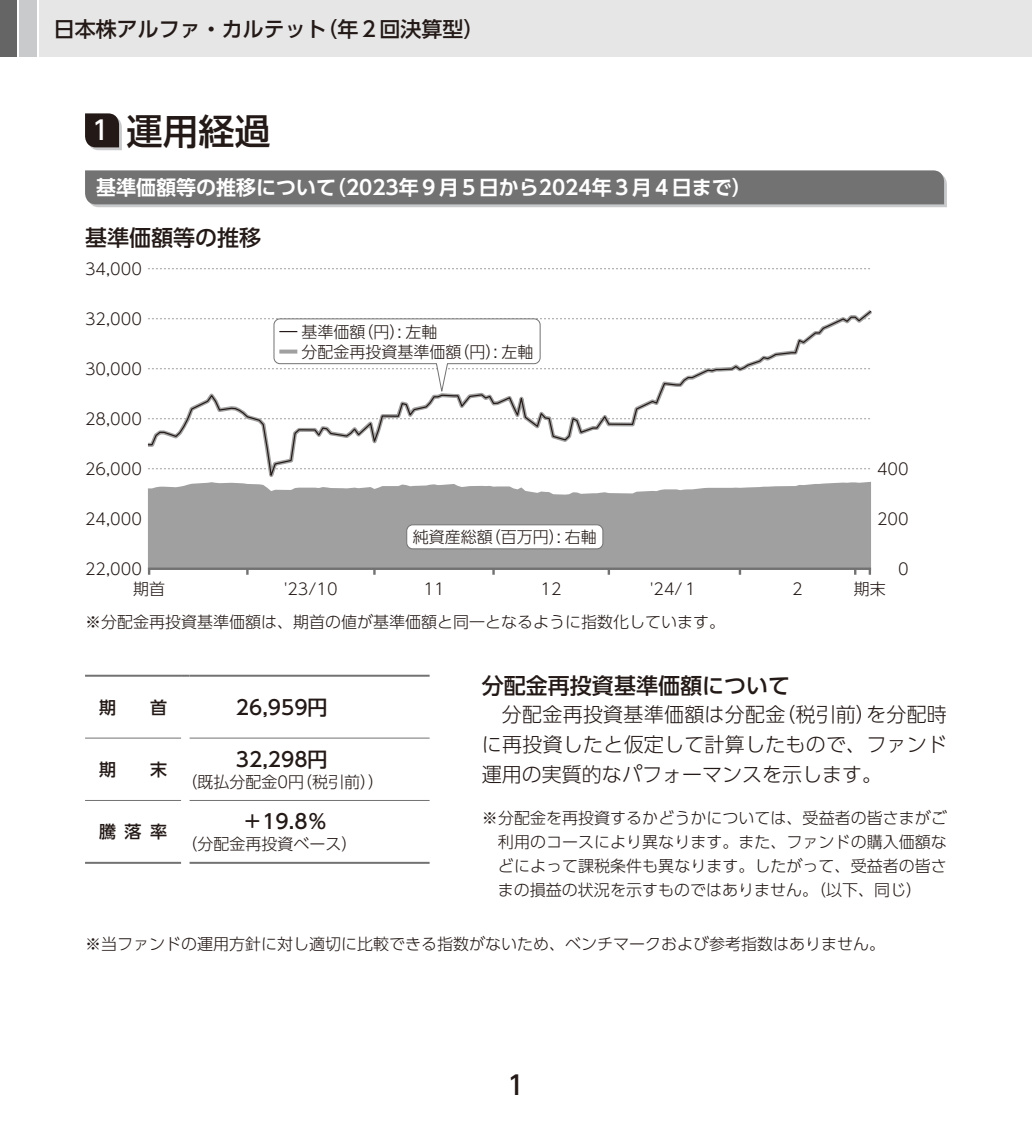
<style>
.page{position:relative;width:1032px;height:1134px;background:#fff}
.page>*{position:absolute;margin:0;border:0;box-sizing:border-box;transform-origin:0 0}
.t1{font:500 36px "UD Shin Go Pro";color:#231916}
.t2{font:500 26px "UD Shin Go Pro";color:#231916}
.t3{font:500 22px "UD Shin Go Pro";color:#231916}
.t4{font:500 21px "UD Shin Go Pro";color:#231916}
.t5{font:300 20px/30px "UD Shin Go Pro";letter-spacing:.01em;color:#231916;text-align:justify}
.t6{font:700 20px "UD Shin Go Pro De";color:#fff}
.t7{font:500 20px "UD Shin Go Pro";color:#231916}
.t8{font:500 17px "UD Shin Go Pro";color:#231916}
.t9{font:300 16px/24px "UD Shin Go Pro";color:#231916;text-align:justify}
.s1{font-size:26px;color:#fff}
</style>
<div class="page">
<div style="left:40px;top:0;width:992px;height:57px;background:#e6e6e7"></div>
<div style="left:20px;top:0;width:17px;height:57px;background:#c9cacb"></div>
<div style="left:0;top:0;width:17px;height:57px;background:#666565"></div>
<svg style="left:85px;top:113px;width:37px;height:37px"></svg>
<svg style="left:85px;top:170px;width:862px;height:37px;background:#7a7a7a"></svg>
<hr style="left:85px;top:738px;width:96px;height:1px;background:#727272">
<hr style="left:190px;top:738px;width:240px;height:1px;background:#727272">
<hr style="left:85px;top:800px;width:96px;height:1px;background:#727272">
<hr style="left:190px;top:800px;width:240px;height:1px;background:#727272">
<hr style="left:85px;top:675px;width:96px;height:2px;background:#727272">
<svg style="left:181px;top:675px;width:9px;height:2px"></svg>
<hr style="left:190px;top:675px;width:240px;height:2px;background:#727272">
<hr style="left:85px;top:862px;width:96px;height:2px;background:#727272">
<hr style="left:190px;top:862px;width:240px;height:2px;background:#727272">
<div style="left:148px;top:492px;width:723px;height:75px;background:#a0a0a1"></div>
<svg style="left:148px;top:518px;width:723px;height:1px"></svg>
<svg style="left:148px;top:268px;width:722px;height:1px"></svg>
<hr style="left:148px;top:567px;width:723px;height:3px;background:#727272">
<svg style="left:246px;top:570px;width:3px;height:5px"></svg>
<svg style="left:373px;top:570px;width:3px;height:5px"></svg>
<svg style="left:492px;top:570px;width:3px;height:5px"></svg>
<div style="left:407px;top:525px;width:196px;height:24px;background:#fff;border-radius:6px"></div>
<div style="left:406px;top:524px;width:197px;height:25px;border:1px solid #727272;border-radius:6px"></div>
<svg style="left:148px;top:481px;width:723px;height:11px"></svg>
<svg style="left:148px;top:310px;width:723px;height:167px"></svg>
<h3 class="t4" style="left:54px;top:12px;width:432px">日本株アルファ・カルテット（年２回決算型）</h3>
<h1 class="t1" style="left:92px;top:102px;width:180px"><span class="s1">1</span> 運用経過</h1>
<p class="t6" style="left:96px;top:171px;width:657px">基準価額等の推移について（2023年９月５日から2024年３月４日まで）</p>
<h3 class="t3" style="left:85px;top:220px;width:177px">基準価額等の推移</h3>
<p class="t9" style="left:85px;top:256px;width:58px">34,000</p>
<p class="t9" style="left:85px;top:306px;width:58px">32,000</p>
<p class="t9" style="left:85px;top:356px;width:58px">30,000</p>
<p class="t9" style="left:85px;top:406px;width:58px">28,000</p>
<p class="t9" style="left:85px;top:456px;width:58px">26,000</p>
<p class="t9" style="left:85px;top:506px;width:58px">24,000</p>
<p class="t9" style="left:85px;top:556px;width:58px">22,000</p>
<p class="t9" style="left:301px;top:319px;width:138px">基準価額（円）: 左軸</p>
<p class="t9" style="left:301px;top:339px;width:234px">分配金再投資基準価額（円）: 左軸</p>
<p class="t9" style="left:413px;top:524px;width:186px">純資産総額（百万円）: 右軸</p>
<p class="t9" style="left:877px;top:456px;width:33px">400</p>
<p class="t9" style="left:877px;top:506px;width:33px">200</p>
<p class="t9" style="left:898px;top:556px;width:12px">0</p>
<p class="t9" style="left:133px;top:576px;width:33px">期首</p>
<p class="t9" style="left:854px;top:576px;width:33px">期末</p>
<p class="t9" style="left:284px;top:576px;width:55px">'23/10</p>
<p class="t9" style="left:423px;top:576px;width:23px">11</p>
<p class="t9" style="left:541px;top:576px;width:23px">12</p>
<p class="t9" style="left:650px;top:576px;width:50px">'24/１</p>
<p class="t9" style="left:789px;top:576px;width:17px">２</p>
<p class="t9" style="left:85px;top:609px;width:641px">※分配金再投資基準価額は、期首の値が基準価額と同一となるように指数化しています。</p>
<p class="t8" style="left:99px;top:693px;width:69px">期　　首</p>
<p class="t7" style="left:236px;top:691px;width:93px">26,959円</p>
<p class="t8" style="left:99px;top:755px;width:69px">期　　末</p>
<p class="t8" style="left:99px;top:817px;width:69px">騰 落 率</p>
<p class="t7" style="left:236px;top:743px;width:93px">32,298円</p>
<p class="t9" style="left:182px;top:769px;width:204px">（既払分配金0円（税引前））</p>
<p class="t7" style="left:242px;top:805px;width:87px">＋19.8％</p>
<p class="t9" style="left:182px;top:832px;width:177px">（分配金再投資ベース）</p>
<h3 class="t3" style="left:482px;top:668px;width:309px">分配金再投資基準価額について</h3>
<p class="t5" style="left:482px;top:699px;width:467px;text-indent:20px">分配金再投資基準価額は分配金（税引前）を分配時に再投資したと仮定して計算したもので、ファンド運用の実質的なパフォーマンスを示します。</p>
<p class="t9" style="left:498px;top:806px;width:450px;text-indent:-16px">※分配金を再投資するかどうかについては、受益者の皆さまがご利用のコースにより異なります。また、ファンドの購入価額などによって課税条件も異なります。したがって、受益者の皆さまの損益の状況を示すものではありません。（以下、同じ）</p>
<p class="t9" style="left:85px;top:931px;width:801px">※当ファンドの運用方針に対し適切に比較できる指数がないため、ベンチマークおよび参考指数はありません。</p>
<h2 class="t2" style="left:507px;top:1063px;width:19px">1</h2>
</div>
